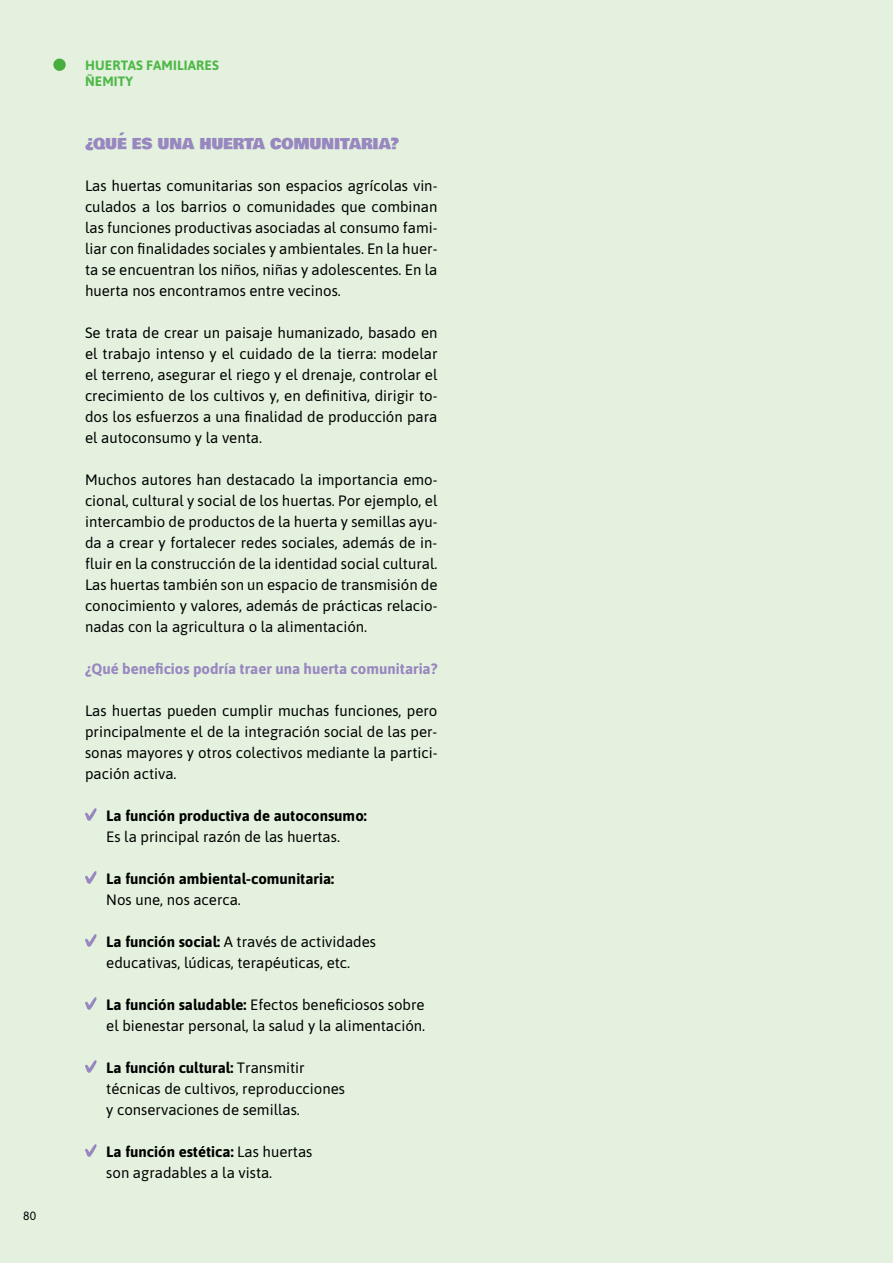
<style>
.page{position:relative;width:893px;height:1263px;background:#e3f1de}
.page>*{position:absolute;margin:0;border:0;box-sizing:border-box;transform-origin:0 0}
.t1{font:15px/21px "Asap";color:#000;text-align:justify}
.t2{font:700 15px "Asap";color:#000}
.t3{font:700 15px "Asap";color:#9987c0}
.t4{font:15px "Bowlby One";color:#9987c0}
.t5{font:700 13.5px/16.5px "Asap";letter-spacing:.01em;color:#4fb848}
.t6{font:12px "Asap";color:#000}
.s1{font-weight:700}
</style>
<div class="page">
<svg style="left:85px;top:808px;width:12px;height:13px"></svg>
<svg style="left:85px;top:871px;width:12px;height:13px"></svg>
<svg style="left:85px;top:934px;width:12px;height:13px"></svg>
<svg style="left:85px;top:997px;width:12px;height:13px"></svg>
<svg style="left:85px;top:1060px;width:12px;height:13px"></svg>
<svg style="left:85px;top:1144px;width:12px;height:13px"></svg>
<p class="t6" style="left:23px;top:1208px;width:14px">80</p>
<p class="t5" style="left:85px;top:56px;width:135px">HUERTAS FAMILIARES<br>ÑEMITY</p>
<p class="t4" style="left:85px;top:132px;width:315px">¿QUÉ ES UNA HUERTA COMUNITARIA?</p>
<p class="t1" style="left:85px;top:174px;width:354px">Las huertas comunitarias son espacios agrícolas vin&shy;culados a los barrios o comunidades que combinan las funciones productivas asociadas al consumo fami&shy;liar con finalidades sociales y ambientales. En la huer&shy;ta se encuentran los niños, niñas y adolescentes. En la huerta nos encontramos entre vecinos.</p>
<p class="t1" style="left:85px;top:321px;width:354px">Se trata de crear un paisaje humanizado, basado en el trabajo intenso y el cuidado de la tierra: modelar el terreno, asegurar el riego y el drenaje, controlar el crecimiento de los cultivos y, en definitiva, dirigir to&shy;dos los esfuerzos a una finalidad de producción para el autoconsumo y la venta.</p>
<p class="t1" style="left:85px;top:468px;width:354px">Muchos autores han destacado la importancia emo&shy;cional, cultural y social de los huertas. Por ejemplo, el intercambio de productos de la huerta y semillas ayu&shy;da a crear y fortalecer redes sociales, además de in&shy;fluir en la construcción de la identidad social cultural.<br>Las huertas también son un espacio de transmisión de conocimiento y valores, además de prácticas relacio&shy;nadas con la agricultura o la alimentación.</p>
<p class="t3" style="left:85px;top:658px;width:354px">¿Qué beneficios podría traer una huerta comunitaria?</p>
<p class="t1" style="left:85px;top:699px;width:354px">Las huertas pueden cumplir muchas funciones, pero principalmente el de la integración social de las per&shy;sonas mayores y otros colectivos mediante la partici&shy;pación activa.</p>
<p class="t2" style="left:106px;top:805px;width:262px">La función productiva de autoconsumo:</p>
<p class="t1" style="left:106px;top:825px;width:235px">Es la principal razón de las huertas.</p>
<p class="t2" style="left:106px;top:868px;width:229px">La función ambiental-comunitaria:</p>
<p class="t1" style="left:106px;top:888px;width:136px">Nos une, nos acerca.</p>
<p class="t1" style="left:106px;top:930px;width:271px"><span class="s1">La función social:</span> A través de actividades educativas, lúdicas, terapéuticas, etc.</p>
<p class="t1" style="left:106px;top:993px;width:320px"><span class="s1">La función saludable:</span> Efectos beneficiosos sobre el bienestar personal, la salud y la alimentación.</p>
<p class="t1" style="left:106px;top:1056px;width:240px;text-align:left"><span class="s1">La función cultural:</span> Transmitir técnicas de cultivos, reproducciones y conservaciones de semillas.</p>
<p class="t1" style="left:106px;top:1140px;width:208px"><span class="s1">La función estética:</span> Las huertas son agradables a la vista.</p>
</div>
